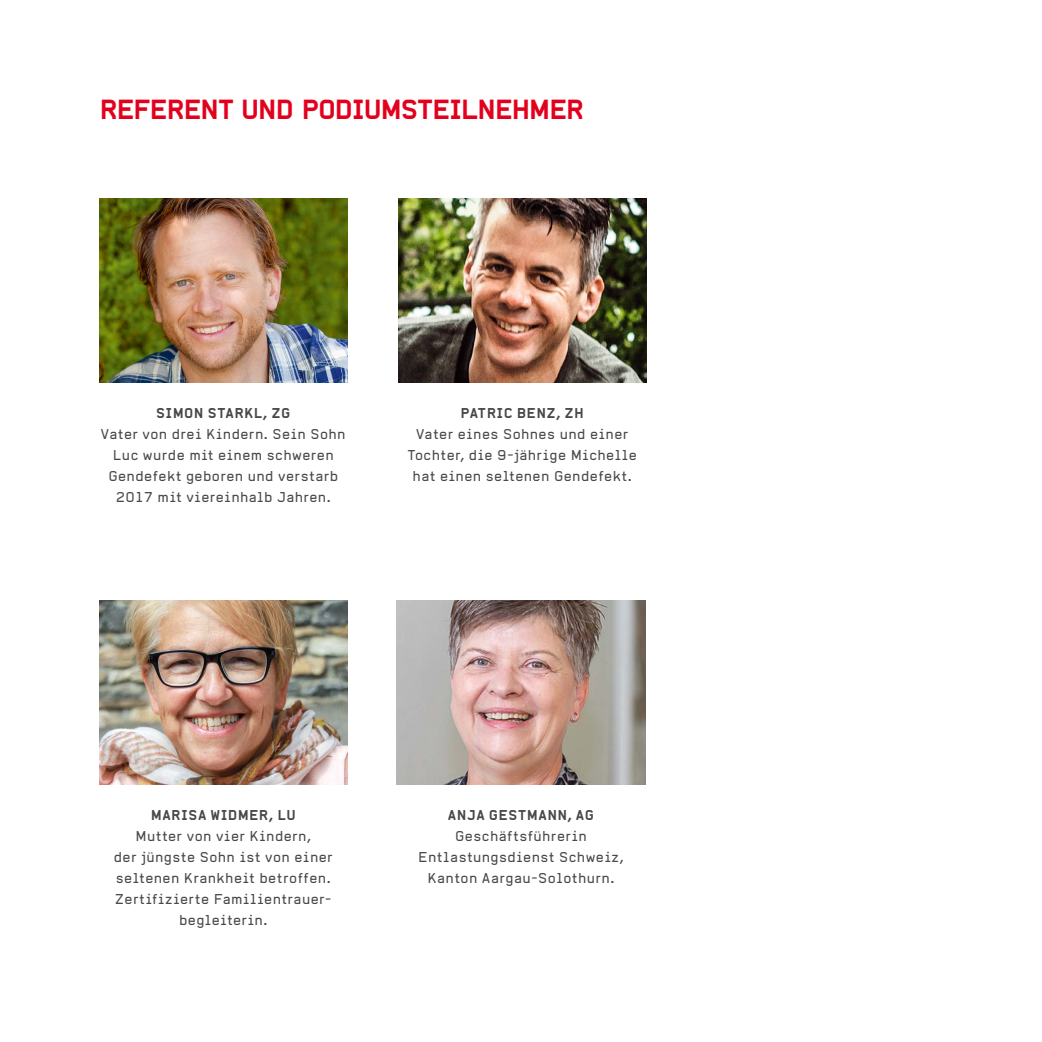
<style>
.page{position:relative;width:1042px;height:1042px;background:#fff}
.page>*{position:absolute;margin:0;border:0;box-sizing:border-box;transform-origin:0 0}
.t1{font:26.25px "Alpha Headline";letter-spacing:-.075em;color:#e3001d}
.t2{font:14px/21px "Alpha Headline Pro";letter-spacing:.03em;color:#484847;text-align:center}
.t3{font:700 14px "Alpha Headline Pro";letter-spacing:.03em;color:#484847}
</style>
<div class="page">
<img style="left:99px;top:198px;width:248px;height:184px">
<img style="left:398px;top:198px;width:248px;height:184px">
<img style="left:99px;top:600px;width:248px;height:184px">
<img style="left:397px;top:600px;width:248px;height:184px">
<h1 class="t1" style="left:99px;top:92px;width:487px">REFERENT UND PODIUMSTEILNEHMER</h1>
<p class="t3" style="left:156px;top:404px;width:136px">SIMON STARKL, ZG</p>
<p class="t2" style="left:101px;top:423px;width:246px">Vater von drei Kindern. Sein Sohn<br>Luc wurde mit einem schweren<br>Gendefekt geboren und verstarb<br>2017 mit viereinhalb Jahren.</p>
<p class="t3" style="left:460px;top:404px;width:125px">PATRIC BENZ, ZH</p>
<p class="t2" style="left:407px;top:423px;width:231px">Vater eines Sohnes und einer<br>Tochter, die 9-jährige Michelle hat einen seltenen Gendefekt.</p>
<p class="t3" style="left:151px;top:806px;width:147px">MARISA WIDMER, LU</p>
<p class="t2" style="left:114px;top:825px;width:220px">Mutter von vier Kindern,<br>der jüngste Sohn ist von einer seltenen Krankheit betroffen.<br>Zertifizierte Familientrauer&shy;begleiterin.</p>
<p class="t3" style="left:448px;top:806px;width:148px">ANJA GESTMANN, AG</p>
<p class="t2" style="left:418px;top:825px;width:207px">Geschäftsführerin<br>Entlastungsdienst Schweiz,<br>Kanton Aargau-Solothurn.</p>
</div>
